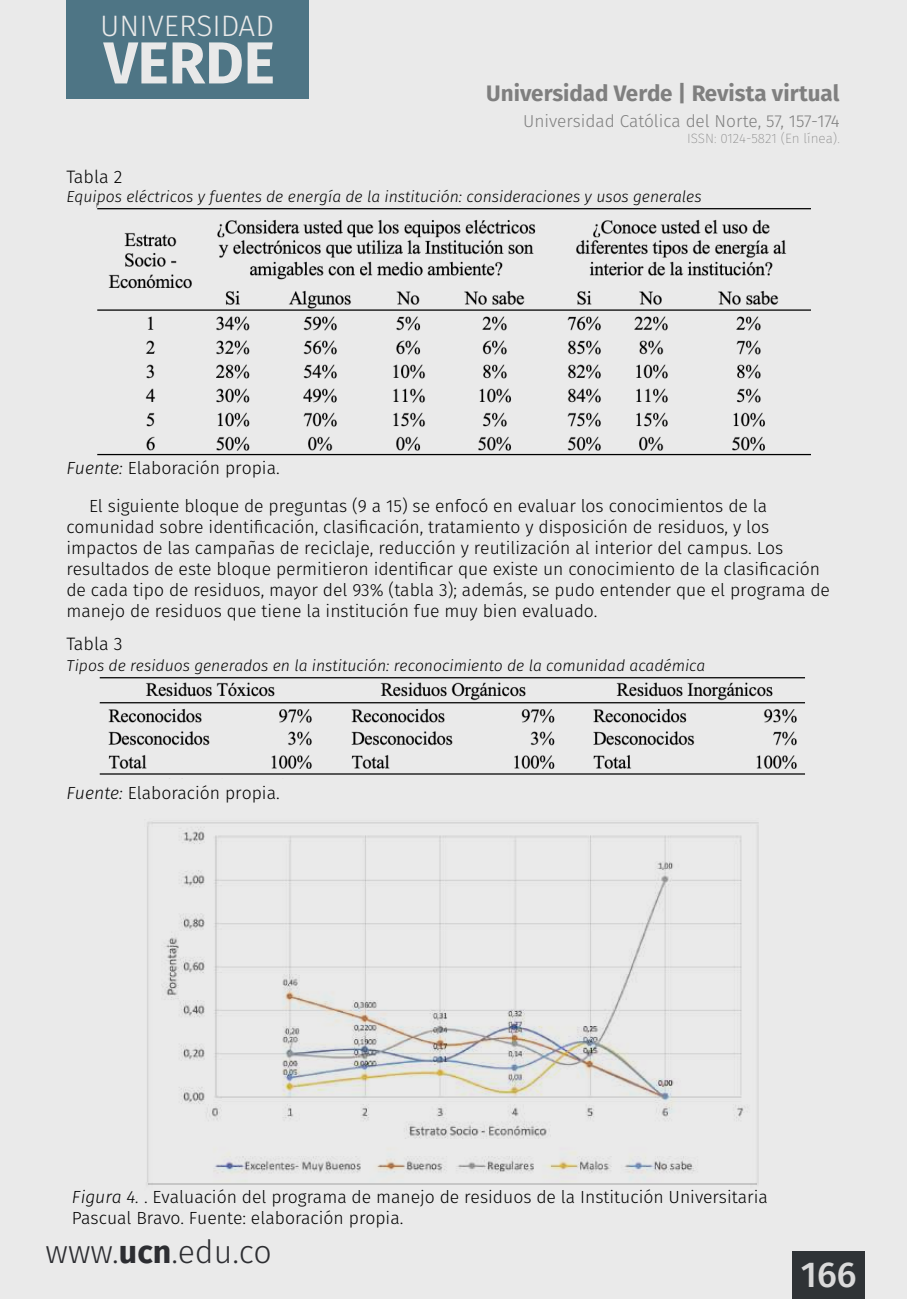
<style>
.page{position:relative;width:907px;height:1299px;background:#eaeaea}
.page>*{position:absolute;margin:0;border:0;box-sizing:border-box;transform-origin:0 0}
.t1{font:700 59.18px "Fira Sans";color:#e9e9e9}
.t2{font:500 36px "Fira Sans";color:#dadada}
.t3{font:300 32.18px "Fira Sans";color:#2d2e32}
.t4{font:300 29.47px "Fira Sans";color:#e9e9e9}
.t5{font:700 22.28px "Fira Sans";color:#7f7f7f}
.t6{font:300 18px "Fira Sans";color:#000}
.t7{font:300 17.55px/21.2px "Fira Sans";color:#000}
.t8{font:300 17.32px "Fira Sans";color:#7f7f7f}
.t9{font:italic 300 15.75px "Fira Sans";color:#000}
.t10{font:200 13.5px "Fira Sans";color:#7f7f7f}
.s1{font-style:italic}
.s2{font-weight:700}
</style>
<div class="page">
<div style="left:66px;top:0;width:243px;height:98px;background:#4c7384"></div>
<div style="left:792px;top:1252px;width:72px;height:47px;background:#2f3336"></div>
<img style="left:96px;top:204px;width:714px;height:252px">
<img style="left:99px;top:677px;width:706px;height:102px">
<img style="left:147px;top:822px;width:612px;height:363px">
<hr style="left:148px;top:1183px;width:609px;height:1px;background:#d8d8d8">
<h3 class="t4" style="left:100px;top:5px;width:175px">UNIVERSIDAD</h3>
<h1 class="t1" style="left:104px;top:21px;width:172px">VERDE</h1>
<p class="t5" style="left:486px;top:78px;width:355px">Universidad Verde | Revista virtual</p>
<p class="t8" style="left:523px;top:108px;width:318px">Universidad Católica del Norte, 57, 157-174</p>
<p class="t10" style="left:687px;top:129px;width:154px">ISSN: 0124-5821 (En línea).</p>
<p class="t6" style="left:66px;top:164px;width:57px">Tabla 2</p>
<p class="t9" style="left:66px;top:186px;width:636px">Equipos eléctricos y fuentes de energía de la institución: consideraciones y usos generales</p>
<p class="t7" style="left:66px;top:457px;width:215px"><span class="s1">Fuente:</span> Elaboración propia.</p>
<p class="t7" style="left:66px;top:495px;width:765px;text-indent:22px">El siguiente bloque de preguntas (9 a 15) se enfocó en evaluar los conocimientos de la comunidad sobre identificación, clasificación, tratamiento y disposición de residuos, y los impactos de las campañas de reciclaje, reducción y reutilización al interior del campus. Los resultados de este bloque permitieron identificar que existe un conocimiento de la clasificación de cada tipo de residuos, mayor del 93% (tabla 3); además, se pudo entender que el programa de manejo de residuos que tiene la institución fue muy bien evaluado.</p>
<p class="t6" style="left:66px;top:631px;width:58px">Tabla 3</p>
<p class="t9" style="left:66px;top:655px;width:640px">Tipos de residuos generados en la institución: reconocimiento de la comunidad académica</p>
<p class="t7" style="left:66px;top:782px;width:215px"><span class="s1">Fuente:</span> Elaboración propia.</p>
<p class="t7" style="left:72px;top:1186px;width:697px"><span class="s1">Figura 4.</span> . Evaluación del programa de manejo de residuos de la Institución Universitaria<br>Pascual Bravo. Fuente: elaboración propia.</p>
<h3 class="t3" style="left:46px;top:1229px;width:228px">www.<span class="s2">ucn</span>.edu.co</h3>
<h2 class="t2" style="left:801px;top:1248px;width:57px">166</h2>
</div>
